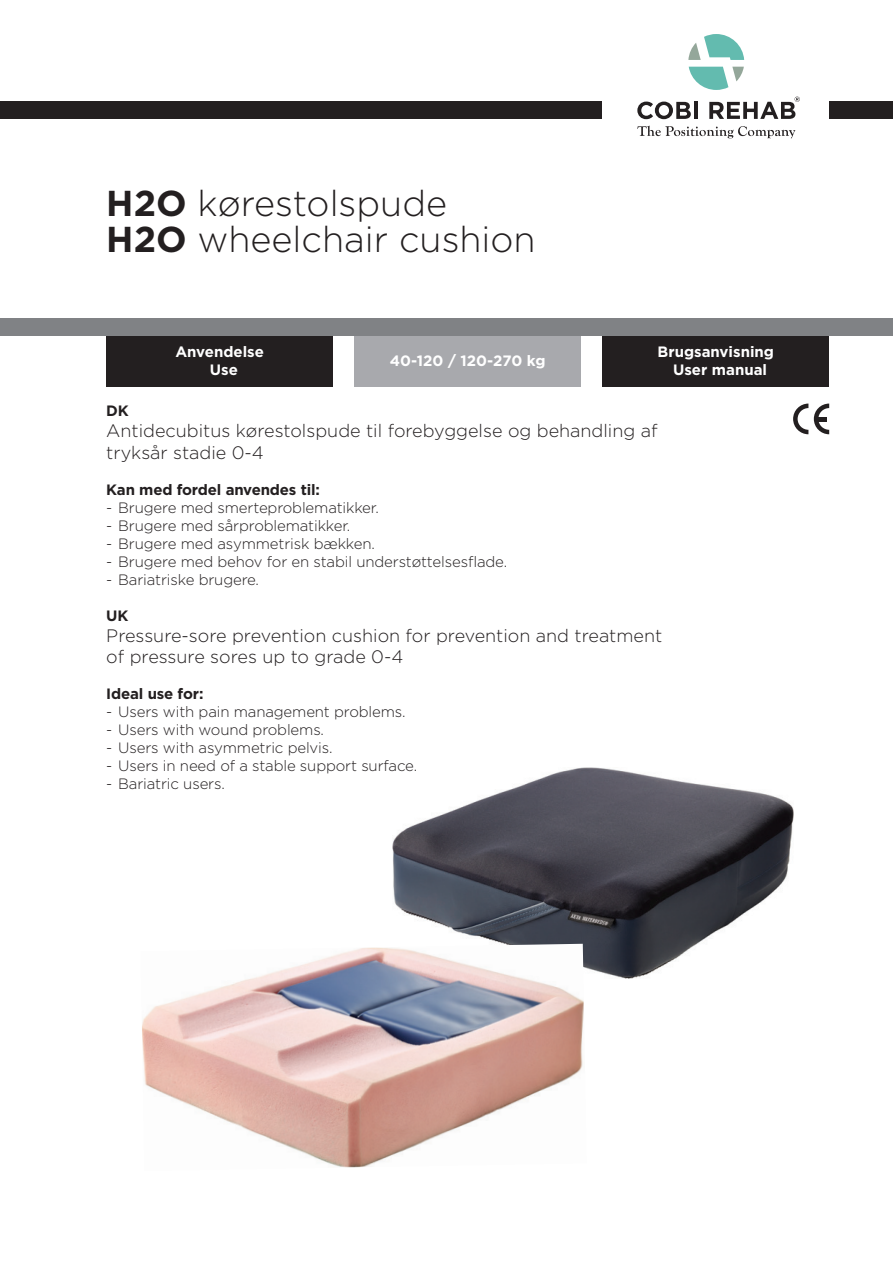
<style>
.page{position:relative;width:893px;height:1263px;background:#fff}
.page>*{position:absolute;margin:0;border:0;box-sizing:border-box;transform-origin:0 0}
.t1{font:300 36px/36px "Gotham";color:#231f20}
.t2{font:300 18px/21.6px "Gotham";color:#231f20}
.t3{font:300 15px "Gotham";letter-spacing:-.01em;color:#231f20}
.t4{font:700 15px/18px "Gotham";color:#fff;text-align:center}
.t5{font:700 15px "Gotham";letter-spacing:-.01em;color:#231f20}
.s1{font-weight:700}
</style>
<div class="page">
<div style="left:0;top:319px;width:893px;height:17px;background:#808285"></div>
<div style="left:0;top:102px;width:893px;height:17px;background:#231f20"></div>
<div style="left:602px;top:0;width:227px;height:145px;background:#fff"></div>
<svg style="left:637px;top:126px;width:158px;height:12px"></svg>
<svg style="left:637px;top:102px;width:54px;height:17px"></svg>
<hr style="left:694px;top:102px;width:4px;height:17px;background:#231f20">
<svg style="left:688px;top:34px;width:56px;height:26px"></svg>
<svg style="left:689px;top:67px;width:55px;height:23px"></svg>
<svg style="left:709px;top:97px;width:91px;height:22px"></svg>
<img style="left:393px;top:768px;width:400px;height:210px">
<img style="left:142px;top:944px;width:445px;height:224px">
<div style="left:354px;top:336px;width:227px;height:51px;background:#a8a9ad"></div>
<svg style="left:793px;top:404px;width:15px;height:30px"></svg>
<svg style="left:814px;top:404px;width:15px;height:30px"></svg>
<hr style="left:817px;top:417px;width:10px;height:4px;background:#231f20">
<div style="left:106px;top:336px;width:227px;height:51px;background:#231f20"></div>
<div style="left:602px;top:336px;width:227px;height:51px;background:#231f20"></div>
<h1 class="t1" style="left:106px;top:185px;width:431px"><span class="s1">H2O</span> kørestolspude<br><span class="s1">H2O</span> wheelchair cushion</h1>
<p class="t4" style="left:175px;top:342px;width:90px">Anvendelse<br>Use</p>
<p class="t4" style="left:658px;top:342px;width:118px">Brugsanvisning<br>User manual</p>
<p class="t4" style="left:390px;top:351px;width:157px">40-120 / 120-270 kg</p>
<p class="t5" style="left:106px;top:402px;width:24px">DK</p>
<p class="t2" style="left:106px;top:420px;width:553px">Antidecubitus kørestolspude til forebyggelse og behandling af tryksår stadie 0-4</p>
<p class="t5" style="left:106px;top:481px;width:215px">Kan med fordel anvendes til:</p>
<p class="t3" style="left:106px;top:499px;width:274px">- Brugere med smerteproblematikker.</p>
<p class="t3" style="left:106px;top:517px;width:246px">- Brugere med sårproblematikker.</p>
<p class="t3" style="left:106px;top:535px;width:270px">- Brugere med asymmetrisk bækken.</p>
<p class="t3" style="left:106px;top:553px;width:402px">- Brugere med behov for en stabil understøttelsesflade.</p>
<p class="t3" style="left:106px;top:571px;width:154px">- Bariatriske brugere.</p>
<p class="t5" style="left:106px;top:607px;width:24px">UK</p>
<p class="t2" style="left:106px;top:624px;width:557px">Pressure-sore prevention cushion for prevention and treatment of pressure sores up to grade 0-4</p>
<p class="t5" style="left:106px;top:685px;width:99px">Ideal use for:</p>
<p class="t3" style="left:106px;top:704px;width:301px">- Users with pain management problems.</p>
<p class="t3" style="left:106px;top:722px;width:219px">- Users with wound problems.</p>
<p class="t3" style="left:106px;top:740px;width:228px">- Users with asymmetric pelvis.</p>
<p class="t3" style="left:106px;top:758px;width:312px">- Users in need of a stable support surface.</p>
<p class="t3" style="left:106px;top:776px;width:120px">- Bariatric users.</p>
</div>
